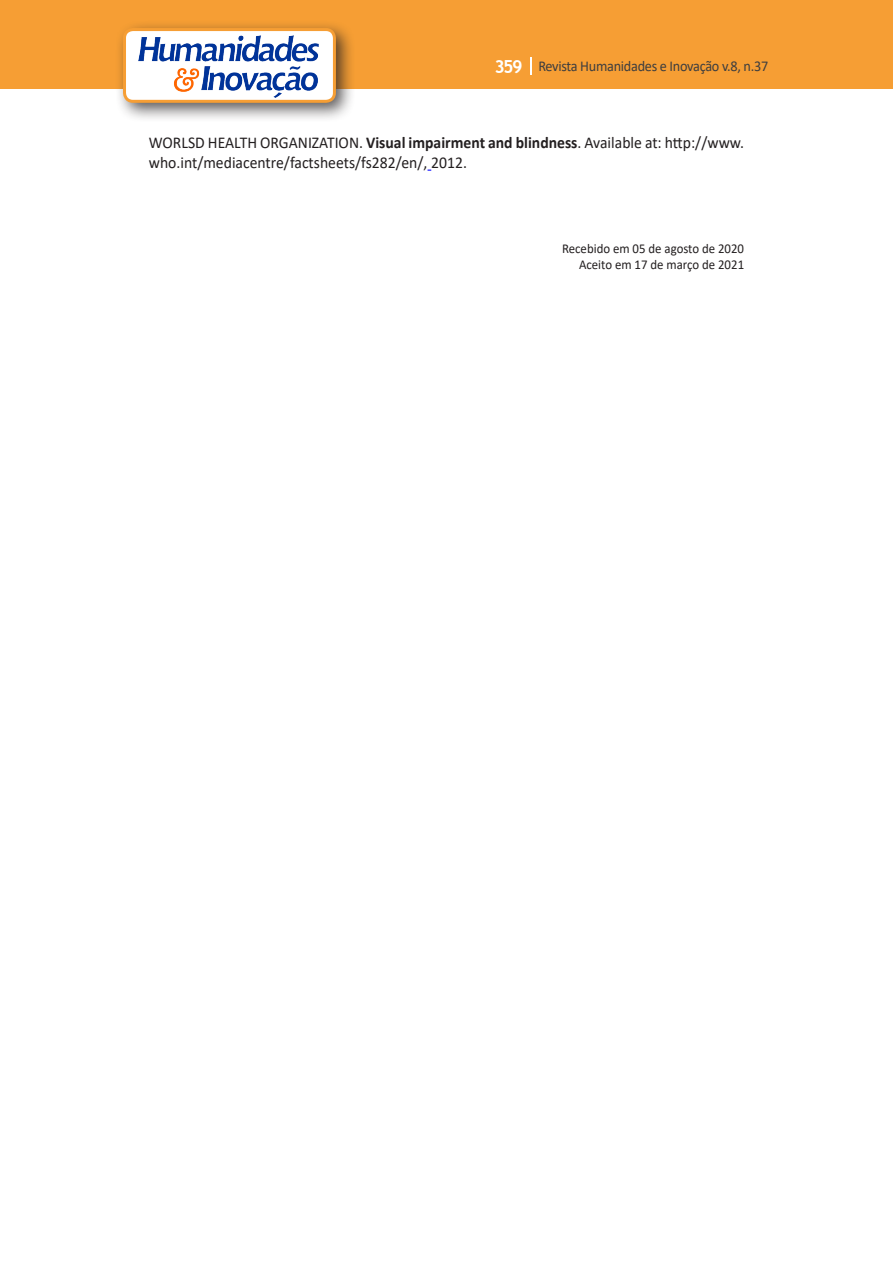
<style>
.page{position:relative;width:893px;height:1263px;background:#fff}
.page>*{position:absolute;margin:0;border:0;box-sizing:border-box;transform-origin:0 0}
.Texto{font:16.5px/19.8px "Calibri";color:#231f20;scale:.95 1}
.t1{font:15px "Calibri";letter-spacing:-.02em;color:#3e3e3f;scale:.95 1}
.Texto-2{font:13.5px "Calibri";color:#231f20;scale:.95 1}
.s1{font-family:"Trebuchet MS";font-weight:700;font-size:18px;color:#fff}
.s2{font-weight:700}
</style>
<div class="page">
<div style="left:0;top:0;width:893px;height:88px;background:#f69e34"></div>
<svg style="left:530px;top:57px;width:2px;height:18px"></svg>
<div style="left:115px;top:20px;width:241px;height:103px;background:#231f20;opacity:.75"></div>
<div style="left:125px;top:30px;width:209px;height:71px;background:#fff;border-radius:9px"></div>
<img style="left:138px;top:35px;width:181px;height:62px">
<div style="left:123px;top:28px;width:213px;height:75px;border:3px solid #f69e34;border-radius:9px"></div>
<p class="t1" style="left:495px;top:56px;width:290px"><span class="s1">359</span> Revista Humanidades e Inovação v.8, n.37</p>
<p class="Texto" style="left:149px;top:133px;width:628px">WORLSD HEALTH ORGANIZATION. <span class="s2">Visual impairment and blindness</span>. Available at: http://www. who.int/mediacentre/factsheets/fs282/en/, 2012.</p>
<p class="Texto-2" style="left:562px;top:239px;width:193px">Recebido em 05 de agosto de 2020</p>
<p class="Texto-2" style="left:579px;top:255px;width:175px">Aceito em 17 de março de 2021</p>
</div>
